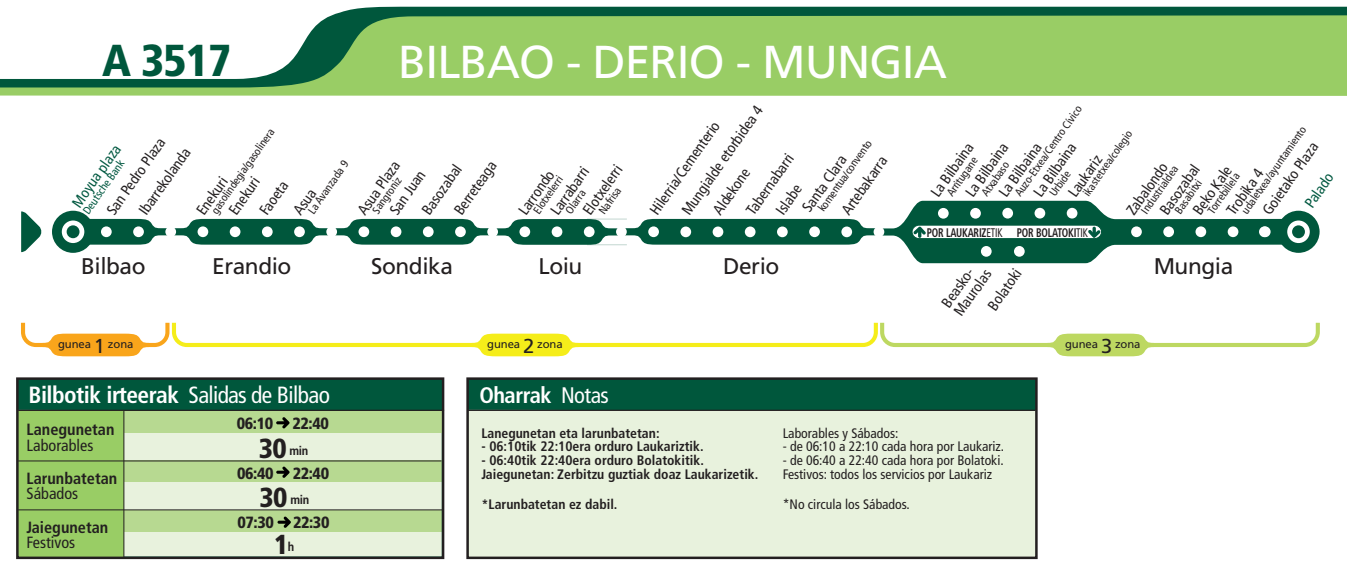
<style>
.page{position:relative;width:1347px;height:567px;background:#fff}
.page>*{position:absolute;margin:0;border:0;box-sizing:border-box;transform-origin:0 0}
.t1{font:46.12px "Frutiger LT Std";letter-spacing:-.02em;color:#fff}
.t2{font:900 condensed 44.75px "Frutiger LT Std";color:#00573c}
.t3{font:900 condensed 27.5px "Frutiger LT Std";color:#231f20}
.t4{font:700 condensed 23.5px "Frutiger LT Std";letter-spacing:-.025em;color:#fff}
.t5{font:22.62px "Frutiger LT Std";letter-spacing:-.02em;color:#231f20}
.t6{font:700 condensed 22.5px "Frutiger LT Std";letter-spacing:-.025em;color:#fff}
.t7{font:700 condensed 16.25px "Frutiger LT Std";color:#231f20}
.t8{font:900 condensed 16.25px "Frutiger LT Std";letter-spacing:-.025em;color:#231f20}
.t9{font:condensed 16.25px "Frutiger LT Std";color:#231f20}
.t10{font:condensed 15px/25.4px "Frutiger LT Std";color:#231f20}
.t11{font:condensed 15px "Frutiger LT Std";color:#005840}
.t12{font:700 condensed 13.75px/13.8px "Frutiger LT Std";color:#231f20}
.t13{font:condensed 13.75px/13.8px "Frutiger LT Std";color:#231f20}
.t14{font:700 condensed 12.5px "Frutiger LT Std";letter-spacing:-.015em;color:#231f20;scale:.8 1}
.t15{font:700 condensed 12.5px "Frutiger LT Std";letter-spacing:-.015em;color:#231f20}
.t16{font:11.38px "Frutiger LT Std";letter-spacing:-.01em;color:#231f20}
.t17{font:condensed 11.25px "Frutiger LT Std";color:#231f20}
.t18{font:condensed 11.25px "Frutiger LT Std";color:#005840}
.s1{font-weight:400}
.s2{font-size:20.12px}
.s3{font-weight:900;font-size:27.5px}
.s4{font-weight:700;font-size:12.5px}
</style>
<div class="page">
<svg style="left:21px;top:323px;width:1298px;height:33px"></svg>
<div style="left:52px;top:211px;width:42px;height:42px;background:#00573c;border-radius:50%"></div>
<svg style="left:21px;top:211px;width:21px;height:41px"></svg>
<div style="left:467px;top:379px;width:569px;height:179px;background:#e8f2dd"></div>
<div style="left:469px;top:380px;width:565px;height:30px;background:#00573c"></div>
<div style="left:466px;top:377px;width:571px;height:182px;border:2px solid #231f20"></div>
<div style="left:123px;top:411px;width:319px;height:146px;background:#e8f2dd"></div>
<div style="left:123px;top:461px;width:319px;height:21px;background:#b7d991"></div>
<div style="left:123px;top:510px;width:319px;height:21px;background:#b7d991"></div>
<div style="left:123px;top:411px;width:320px;height:21px;background:#b7d991"></div>
<div style="left:18px;top:411px;width:106px;height:148px;background:#99cd65"></div>
<div style="left:19px;top:380px;width:422px;height:30px;background:#00573c"></div>
<hr style="left:124px;top:411px;width:1px;height:146px;background:#231f20">
<hr style="left:18px;top:410px;width:426px;height:1px;background:#231f20">
<hr style="left:18px;top:461px;width:423px;height:1px;background:#231f20">
<hr style="left:18px;top:510px;width:424px;height:1px;background:#231f20">
<div style="left:16px;top:377px;width:428px;height:182px;border:2px solid #231f20"></div>
<hr style="left:467px;top:410px;width:568px;height:1px;background:#231f20">
<svg style="left:55px;top:201px;width:1264px;height:62px"></svg>
<svg style="left:0;top:87px;width:1346px;height:9px;background:#9acd69"></svg>
<svg style="left:0;top:7px;width:1346px;height:80px;fill:#99cd65"></svg>
<svg style="left:276px;top:417px;width:13px;height:12px"></svg>
<svg style="left:276px;top:466px;width:13px;height:12px"></svg>
<svg style="left:277px;top:516px;width:14px;height:12px"></svg>
<h2 class="t2" style="left:102px;top:34px;width:131px">A 3517</h2>
<h1 class="t1" style="left:398px;top:35px;width:550px">BILBAO - DERIO - MUNGIA</h1>
<p class="t17" style="left:209px;top:209px;width:103px;rotate:-55deg">gasolindegia/gasolinera</p>
<p class="t10" style="left:100px;top:206px;width:92px;rotate:-55deg">San Pedro Plaza</p>
<p class="t11" style="left:68px;top:201px;width:75px;rotate:-55deg">Moyua plaza</p>
<p class="t10" style="left:132px;top:206px;width:80px;rotate:-55deg">Ibarrekolanda</p>
<p class="t18" style="left:80px;top:209px;width:65px;rotate:-55deg">Deutsche Bank</p>
<p class="t17" style="left:305px;top:209px;width:63px;rotate:-55deg">La Avanzada 9</p>
<p class="t10" style="left:350px;top:206px;width:64px;rotate:-55deg">Asua Plaza</p>
<p class="t10" style="left:447px;top:206px;width:64px;rotate:-55deg">Berreteaga</p>
<p class="t10" style="left:511px;top:206px;width:52px;rotate:-55deg">Larrondo</p>
<p class="t10" style="left:415px;top:206px;width:59px;rotate:-55deg">Basozabal</p>
<p class="t10" style="left:576px;top:206px;width:59px;rotate:-55deg">Elotxelerri</p>
<p class="t10" style="left:544px;top:206px;width:57px;rotate:-55deg">Larrabarri</p>
<p class="t10" style="left:383px;top:206px;width:52px;rotate:-55deg">San Juan</p>
<p class="t17" style="left:530px;top:209px;width:44px;rotate:-55deg">Elotxelerri</p>
<p class="t10" style="left:190px;top:206px;width:44px;rotate:-55deg">Enekuri</p>
<p class="t10" style="left:232px;top:192px;width:39px;text-indent:-18px;rotate:-55deg">Enekuri<br>Faoeta</p>
<p class="t17" style="left:369px;top:209px;width:44px;rotate:-55deg">Sangroniz</p>
<p class="t17" style="left:596px;top:209px;width:32px;rotate:-55deg">Nafrisa</p>
<p class="t10" style="left:286px;top:206px;width:30px;rotate:-55deg">Asua</p>
<p class="t17" style="left:562px;top:209px;width:28px;rotate:-55deg">Olarra</p>
<p class="t10" style="left:675px;top:206px;width:131px;rotate:-55deg">Mungialde etorbidea 4</p>
<p class="t10" style="left:643px;top:206px;width:112px;rotate:-55deg">Hilerria/Cementerio</p>
<p class="t17" style="left:815px;top:206px;width:86px;rotate:-55deg">komentua/convento</p>
<p class="t10" style="left:739px;top:206px;width:73px;line-height:24.4px;text-align:center;rotate:-55deg">Tabernabarri<br>Islabe</p>
<p class="t10" style="left:834px;top:206px;width:69px;rotate:-55deg">Artebakarra</p>
<p class="t10" style="left:795px;top:203px;width:67px;rotate:-55deg">Santa Clara</p>
<p class="t10" style="left:706px;top:206px;width:55px;rotate:-55deg">Aldekone</p>
<p class="t17" style="left:1012px;top:191px;width:110px;rotate:-55deg">Auzo-Etxea/Centro Cívico</p>
<p class="t17" style="left:1238px;top:209px;width:105px;rotate:-55deg">udaletxea/ayuntamiento</p>
<p class="t17" style="left:1080px;top:191px;width:79px;rotate:-55deg">ikastetxea/colegio</p>
<p class="t10" style="left:1255px;top:206px;width:86px;rotate:-55deg">Goietako Plaza</p>
<p class="t10" style="left:1026px;top:188px;width:64px;rotate:-55deg">La Bilbaina</p>
<p class="t10" style="left:992px;top:188px;width:64px;rotate:-55deg">La Bilbaina</p>
<p class="t10" style="left:958px;top:188px;width:64px;rotate:-55deg">La Bilbaina</p>
<p class="t10" style="left:923px;top:188px;width:64px;rotate:-55deg">La Bilbaina</p>
<p class="t10" style="left:1061px;top:188px;width:49px;rotate:-55deg">Laukariz</p>
<p class="t17" style="left:943px;top:191px;width:47px;rotate:-55deg">Arritugane</p>
<p class="t17" style="left:978px;top:191px;width:41px;rotate:-55deg">Atxabaso</p>
<p class="t10" style="left:1119px;top:206px;width:62px;rotate:-55deg">Zabalondo</p>
<p class="t10" style="left:1152px;top:206px;width:59px;rotate:-55deg">Basozabal</p>
<p class="t17" style="left:1138px;top:209px;width:57px;rotate:-55deg">Industrialdea</p>
<p class="t10" style="left:1186px;top:206px;width:58px;rotate:-55deg">Beko Kale</p>
<p class="t17" style="left:1171px;top:209px;width:40px;rotate:-55deg">Basabitxi</p>
<p class="t10" style="left:1219px;top:206px;width:54px;rotate:-55deg">Trobika 4</p>
<p class="t17" style="left:1046px;top:191px;width:30px;rotate:-55deg">Urbide</p>
<p class="t17" style="left:1205px;top:209px;width:48px;rotate:-55deg">Torrebillela</p>
<p class="t11" style="left:1301px;top:201px;width:40px;rotate:-55deg">Palado</p>
<p class="t14" style="left:927px;top:225px;width:96px">POR LAUKARIZ<span class="s1">ETIK</span></p>
<p class="t14" style="left:1017px;top:225px;width:90px">POR BOLATOKI<span class="s1">TIK</span></p>
<h3 class="t5" style="left:81px;top:252px;width:66px">Bilbao</h3>
<h3 class="t5" style="left:212px;top:252px;width:81px">Erandio</h3>
<h3 class="t5" style="left:371px;top:252px;width:83px">Sondika</h3>
<h3 class="t5" style="left:538px;top:252px;width:45px">Loiu</h3>
<h3 class="t5" style="left:1153px;top:252px;width:81px">Mungia</h3>
<h3 class="t5" style="left:723px;top:252px;width:58px">Derio</h3>
<p class="t10" style="left:934px;top:298px;width:49px;rotate:-55deg">Beasko-</p>
<p class="t10" style="left:981px;top:301px;width:48px;rotate:-55deg">Bolatoki</p>
<p class="t10" style="left:947px;top:307px;width:55px;rotate:-55deg">Maurolas</p>
<p class="t16" style="left:58px;top:338px;width:77px">gunea <span class="s2">1</span> zona</p>
<p class="t16" style="left:487px;top:338px;width:77px">gunea <span class="s2">2</span> zona</p>
<p class="t16" style="left:1065px;top:338px;width:77px">gunea <span class="s2">3</span> zona</p>
<h3 class="t4" style="left:29px;top:381px;width:303px">Bilbotik irteerak <span class="s1">Salidas de Bilbao</span></h3>
<p class="t7" style="left:27px;top:420px;width:89px">Lanegunetan</p>
<p class="t9" style="left:27px;top:435px;width:68px">Laborables</p>
<p class="t7" style="left:26px;top:468px;width:92px">Larunbatetan</p>
<p class="t9" style="left:26px;top:484px;width:53px">Sábados</p>
<p class="t7" style="left:26px;top:517px;width:83px">Jaiegunetan</p>
<p class="t9" style="left:26px;top:533px;width:50px">Festivos</p>
<p class="t8" style="left:237px;top:414px;width:94px">06:10 22:40</p>
<p class="t8" style="left:237px;top:463px;width:94px">06:40 22:40</p>
<p class="t8" style="left:237px;top:513px;width:94px">07:30 22:30</p>
<p class="t15" style="left:259px;top:443px;width:51px"><span class="s3">30</span> min</p>
<p class="t15" style="left:260px;top:492px;width:51px"><span class="s3">30</span> min</p>
<h3 class="t3" style="left:274px;top:528px;width:22px">1<span class="s4">h</span></h3>
<h3 class="t6" style="left:479px;top:382px;width:131px">Oharrak <span class="s1">Notas</span></h3>
<p class="t12" style="left:481px;top:426px;width:180px">Lanegunetan eta larunbatetan:</p>
<p class="t12" style="left:481px;top:440px;width:224px">- 06:10tik 22:10era orduro Laukariztik.</p>
<p class="t12" style="left:481px;top:453px;width:278px">- 06:40tik 22:40era orduro Bolatokitik.<br>Jaiegunetan: Zerbitzu guztiak doaz Laukarizetik.</p>
<p class="t12" style="left:481px;top:497px;width:138px">*Larunbatetan ez dabil.</p>
<p class="t13" style="left:782px;top:426px;width:117px">Laborables y Sábados:</p>
<p class="t13" style="left:782px;top:440px;width:223px">- de 06:10 a 22:10 cada hora por Laukariz.</p>
<p class="t13" style="left:782px;top:454px;width:222px">- de 06:40 a 22:40 cada hora por Bolatoki.<br>Festivos: todos los servicios por Laukariz</p>
<p class="t13" style="left:782px;top:498px;width:129px">*No circula los Sábados.</p>
</div>
